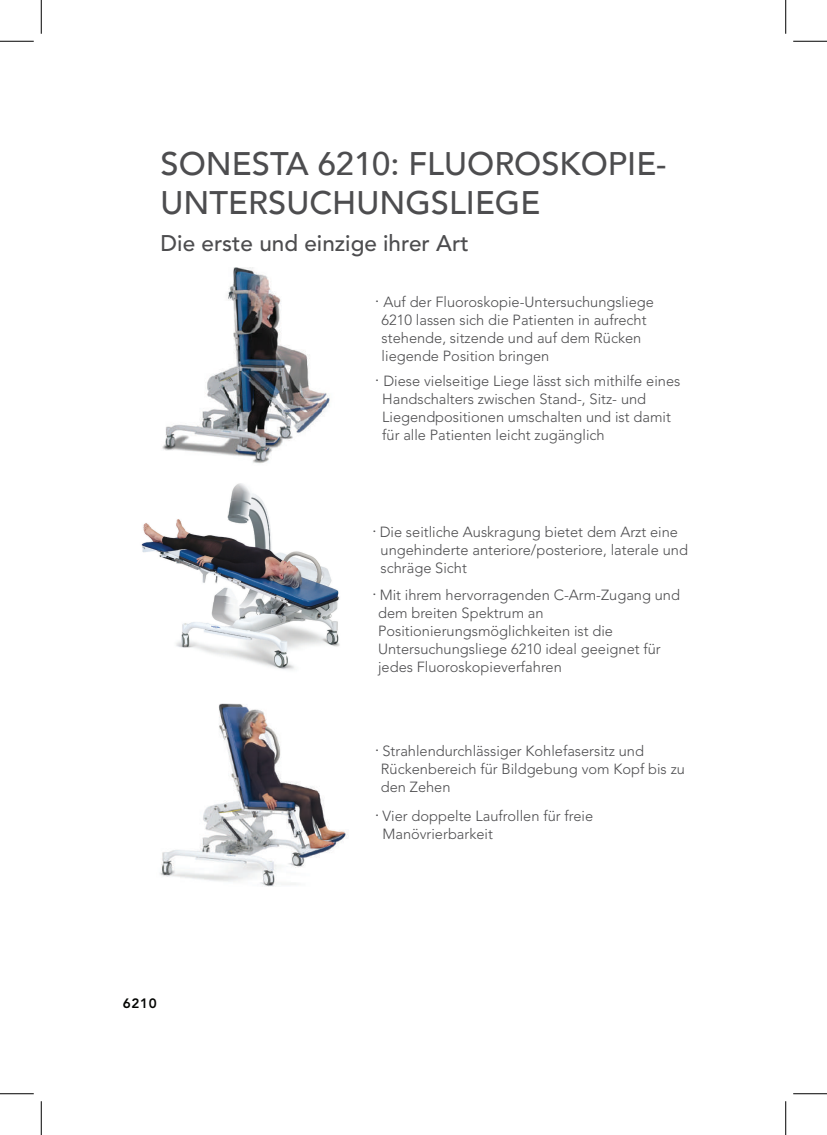
<style>
.page{position:relative;width:827px;height:1135px;background:#fff}
.page>*{position:absolute;margin:0;border:0;box-sizing:border-box;transform-origin:0 0}
.t1{font:500 32.62px/39.1px "Avenir";color:#4d4d4f}
.t2{font:500 22.5px "Avenir LT Std";color:#4d4d4f}
.t3{font:300 14.62px/18px "Avenir LT Std";color:#4d4d4f}
.t4{font:800 13.5px "Avenir LT Std";color:#040503}
.s1{font-size:18px}
</style>
<div class="page">
<img style="left:162px;top:268px;width:168px;height:195px">
<img style="left:160px;top:703px;width:188px;height:184px">
<img style="left:141px;top:483px;width:199px;height:187px">
<hr style="left:0;top:41px;width:34px;height:1px;background:#000">
<hr style="left:793px;top:41px;width:34px;height:1px;background:#000">
<hr style="left:0;top:1093px;width:34px;height:1px;background:#000">
<hr style="left:793px;top:1093px;width:34px;height:1px;background:#000">
<hr style="left:41px;top:0;width:1px;height:34px;background:#000">
<hr style="left:41px;top:1101px;width:1px;height:34px;background:#000">
<hr style="left:785px;top:0;width:1px;height:34px;background:#000">
<hr style="left:785px;top:1101px;width:1px;height:34px;background:#000">
<h1 class="t1" style="left:161px;top:142px;width:507px">SONESTA 6210: FLUOROSKOPIE-<br>UNTERSUCHUNGSLIEGE</h1>
<h2 class="t2" style="left:161px;top:230px;width:309px">Die erste und einzige ihrer Art</h2>
<p class="t3" style="left:381px;top:293px;width:274px;text-indent:-7px"><span class="s1">·</span> Auf der Fluoroskopie-Untersuchungsliege 6210 lassen sich die Patienten in aufrecht stehende, sitzende und auf dem Rücken liegende Position bringen</p>
<p class="t3" style="left:382px;top:372px;width:300px;text-indent:-7px"><span class="s1">·</span> Diese vielseitige Liege lässt sich mithilfe eines Handschalters zwischen Stand-, Sitz- und Liegendpositionen umschalten und ist damit für alle Patienten leicht zugänglich</p>
<p class="t3" style="left:380px;top:523px;width:309px;text-indent:-8px"><span class="s1">·</span> Die seitliche Auskragung bietet dem Arzt eine ungehinderte anteriore/posteriore, laterale und schräge Sicht</p>
<p class="t3" style="left:378px;top:586px;width:303px;text-indent:-6px"><span class="s1">·</span> Mit ihrem hervorragenden C-Arm-Zugang und dem breiten Spektrum an Positionierungsmöglichkeiten ist die Untersuchungsliege 6210 ideal geeignet für jedes Fluoroskopieverfahren</p>
<p class="t4" style="left:123px;top:996px;width:35px">6210</p>
<p class="t3" style="left:381px;top:742px;width:305px;text-indent:-6px"><span class="s1">·</span> Strahlendurchlässiger Kohlefasersitz und<br>Rückenbereich für Bildgebung vom Kopf bis zu den Zehen</p>
<p class="t3" style="left:382px;top:807px;width:212px;text-indent:-8px"><span class="s1">·</span> Vier doppelte Laufrollen für freie<br>Manövrierbarkeit</p>
</div>
